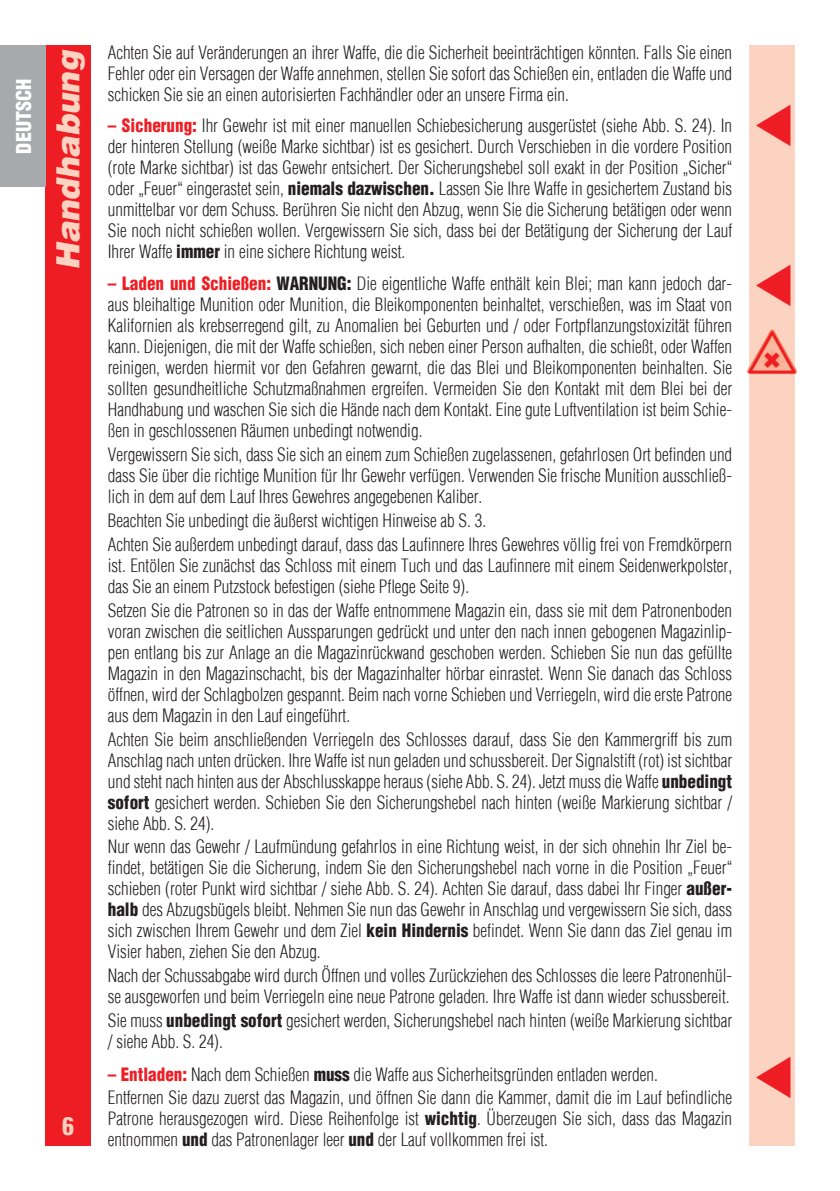
<style>
.page{position:relative;width:840px;height:1191px;background:#fff}
.page>*{position:absolute;margin:0;border:0;box-sizing:border-box;transform-origin:0 0}
.t1{font:italic 900 32px "Helvetica LT";letter-spacing:-.01em;color:#fcd2c0}
.t2{font:900 condensed 24px "Helvetica LT";color:#fcd2c0}
.t3{font:900 condensed 20px "Helvetica LT";color:#fff}
.t4{font:300 condensed 18px/21px "Helvetica LT";color:#231f20;text-align:justify;scale:.95 1}
.s1{font-weight:900;color:#ee1d23}
.s2{font-weight:900}
</style>
<div class="page">
<div style="left:45px;top:45px;width:46px;height:1100px;background:#ee1d23"></div>
<div style="left:748px;top:45px;width:46px;height:1100px;background:#fcd2c0"></div>
<div style="left:0;top:45px;width:45px;height:142px;background:#a8a9ad"></div>
<img style="left:747px;top:329px;width:50px;height:46px">
<p class="t3" style="left:12px;top:153px;width:76px;rotate:-90deg">DEUTSCH</p>
<h1 class="t1" style="left:56px;top:270px;width:220px;rotate:-90deg">Handhabung</h1>
<h2 class="t2" style="left:62px;top:1112px;width:14px">6</h2>
<p class="t4" style="left:108px;top:42px;width:658px">Achten Sie auf Veränderungen an ihrer Waffe, die die Sicherheit beeinträchtigen könnten. Falls Sie einen Fehler oder ein Versagen der Waffe annehmen, stellen Sie sofort das Schießen ein, entladen die Waffe und schicken Sie sie an einen autorisierten Fachhändler oder an unsere Firma ein.</p>
<p class="t4" style="left:108px;top:115px;width:658px"><span class="s1">– Sicherung:</span> Ihr Gewehr ist mit einer manuellen Schiebesicherung ausgerüstet (siehe Abb. S. 24). In der hinteren Stellung (weiße Marke sichtbar) ist es gesichert. Durch Verschieben in die vordere Position (rote Marke sichtbar) ist das Gewehr entsichert. Der Sicherungshebel soll exakt in der Position „Sicher“ oder „Feuer“ eingerastet sein, <span class="s2">niemals dazwischen.</span> Lassen Sie Ihre Waffe in gesichertem Zustand bis unmittelbar vor dem Schuss. Berühren Sie nicht den Abzug, wenn Sie die Sicherung betätigen oder wenn Sie noch nicht schießen wollen. Vergewissern Sie sich, dass bei der Betätigung der Sicherung der Lauf Ihrer Waffe <span class="s2">immer</span> in eine sichere Richtung weist.</p>
<p class="t4" style="left:108px;top:273px;width:658px"><span class="s1">– Laden und Schießen:</span> <span class="s2">WARNUNG:</span> Die eigentliche Waffe enthält kein Blei; man kann jedoch dar&shy;aus bleihaltige Munition oder Munition, die Bleikomponenten beinhaltet, verschießen, was im Staat von Kalifornien als krebserregend gilt, zu Anomalien bei Geburten und / oder Fort pflanzungstoxizität führen kann. Diejenigen, die mit der Waffe schießen, sich neben einer Person aufhalten, die schießt, oder Waffen reinigen, werden hiermit vor den Gefahren gewarnt, die das Blei und Bleikomponenten beinhalten. Sie sollten gesundheitliche Schutzmaßnahmen ergreifen. Vermeiden Sie den Kontakt mit dem Blei bei der Handhabung und waschen Sie sich die Hände nach dem Kontakt. Eine gute Luftventilation ist beim Schie&shy;ßen in geschlossenen Räumen unbedingt notwendig.</p>
<p class="t4" style="left:108px;top:444px;width:658px">Vergewissern Sie sich, dass Sie sich an einem zum Schießen zugelassenen, gefahrlosen Ort befinden und dass Sie über die richtige Munition für Ihr Gewehr verfügen. Verwenden Sie frische Munition ausschließ&shy;lich in dem auf dem Lauf Ihres Gewehres angegebenen Kaliber.</p>
<p class="t4" style="left:108px;top:508px;width:658px;line-height:23.8px">Beachten Sie unbedingt die äußerst wichtigen Hinweise ab S. 3.<br>Achten Sie außerdem unbedingt darauf, dass das Laufinnere Ihres Gewehres völlig frei von Fremdkörpern</p>
<p class="t4" style="left:108px;top:554px;width:658px">ist. Entölen Sie zunächst das Schloss mit einem Tuch und das Laufinnere mit einem Seiden werkpolster, das Sie an einem Putzstock befestigen (siehe Pflege Seite 9).</p>
<p class="t4" style="left:108px;top:599px;width:658px">Setzen Sie die Patronen so in das der Waffe entnommene Magazin ein, dass sie mit dem Patronenboden voran zwischen die seitlichen Aussparungen gedrückt und unter den nach innen gebogenen Magazinlip&shy;pen entlang bis zur Anlage an die Magazinrückwand geschoben werden. Schieben Sie nun das gefüllte Magazin in den Magazinschacht, bis der Magazinhalter hörbar einrastet. Wenn Sie danach das Schloss öffnen, wird der Schlagbolzen gespannt. Beim nach vorne Schieben und Verriegeln, wird die erste Patrone aus dem Magazin in den Lauf eingeführt.</p>
<p class="t4" style="left:108px;top:728px;width:658px">Achten Sie beim anschließenden Verriegeln des Schlosses darauf, dass Sie den Kammergriff bis zum Anschlag nach unten drücken. Ihre Waffe ist nun geladen und schussbereit. Der Signalstift (rot) ist sichtbar und steht nach hinten aus der Abschlusskappe heraus (siehe Abb. S. 24). Jetzt muss die Waffe <span class="s2">unbedingt sofort</span> gesichert werden. Schieben Sie den Sicherungshebel nach hinten (weiße Markierung sichtbar / siehe Abb. S. 24).</p>
<p class="t4" style="left:108px;top:836px;width:658px">Nur wenn das Gewehr / Laufmündung gefahrlos in eine Richtung weist, in der sich ohnehin Ihr Ziel be&shy;findet, betätigen Sie die Sicherung, indem Sie den Sicherungshebel nach vorne in die Position „Feuer“ schieben (roter Punkt wird sichtbar / siehe Abb. S. 24). Achten Sie darauf, dass dabei Ihr Finger <span class="s2">außer&shy;halb</span> des Abzugsbügels bleibt. Nehmen Sie nun das Gewehr in Anschlag und vergewissern Sie sich, dass sich zwischen Ihrem Gewehr und dem Ziel <span class="s2">kein Hindernis</span> befindet. Wenn Sie dann das Ziel genau im Visier haben, ziehen Sie den Abzug.</p>
<p class="t4" style="left:108px;top:965px;width:658px">Nach der Schussabgabe wird durch Öffnen und volles Zurückziehen des Schlosses die leere Patronenhül&shy;se ausgeworfen und beim Verriegeln eine neue Patrone geladen. Ihre Waffe ist dann wieder schussbereit.</p>
<p class="t4" style="left:108px;top:1010px;width:658px">Sie muss <span class="s2">unbedingt sofort</span> gesichert werden, Sicherungshebel nach hinten (weiße Markierung sichtbar / siehe Abb. S. 24).</p>
<p class="t4" style="left:108px;top:1062px;width:658px;line-height:23.8px"><span class="s1">– Entladen:</span> Nach dem Schießen <span class="s2">muss</span> die Waffe aus Sicherheitsgründen entladen werden.<br>Entfernen Sie dazu zuerst das Magazin, und öffnen Sie dann die Kammer, damit die im Lauf befindliche</p>
<p class="t4" style="left:108px;top:1108px;width:658px">Patrone herausgezogen wird. Diese Reihenfolge ist <span class="s2">wichtig</span>. Überzeugen Sie sich, dass das Magazin entnommen <span class="s2">und</span> das Patronenlager leer <span class="s2">und</span> der Lauf vollkommen frei ist.</p>
</div>
